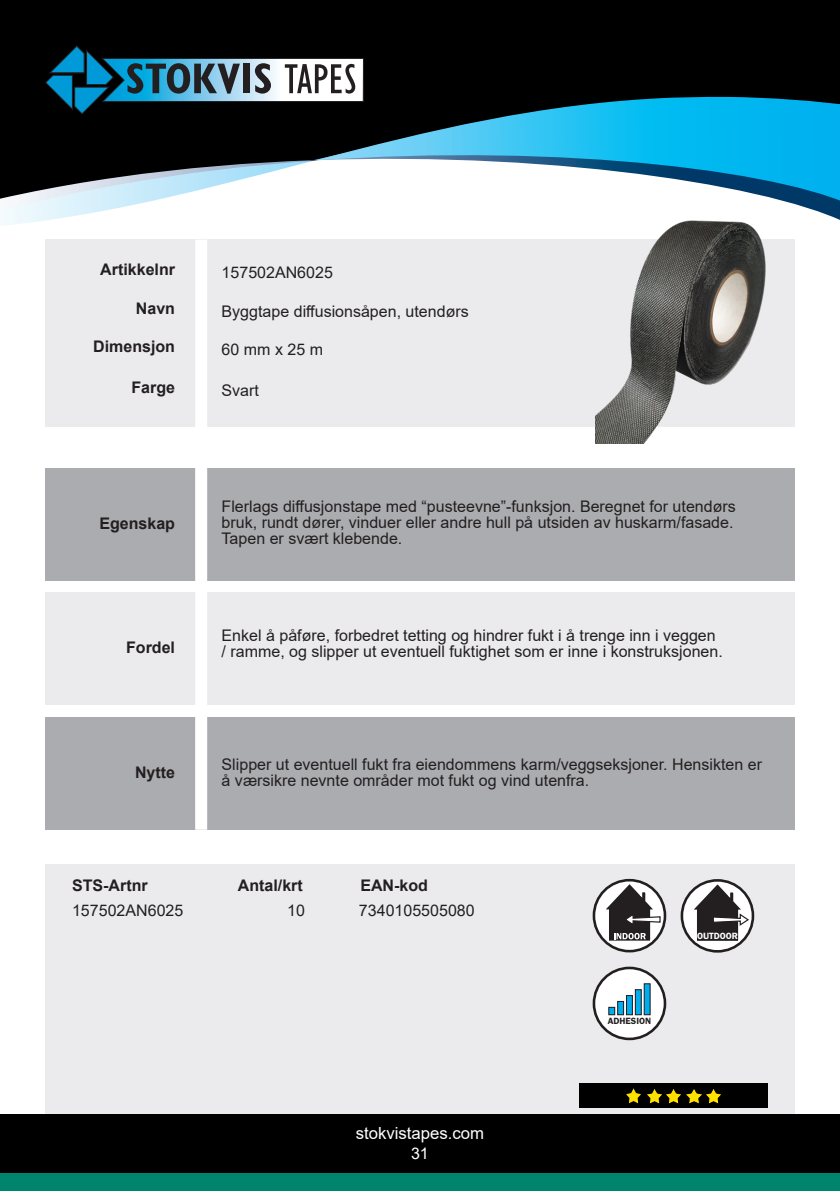
<style>
.page{position:relative;width:840px;height:1191px;background:#fff}
.page>*{position:absolute;margin:0;border:0;box-sizing:border-box;transform-origin:0 0}
.t1{font:16.8px "Arial";color:#fff}
.t2{font:16px/16px "Arial";color:#231f20}
.t3{font:700 16px "Arial";color:#231f20}
.t4{font:16px "Arial";color:#fff}
.t5{font:600 9.4px "Franklin Gothic";color:#231f20}
.t6{font:600 9.4px "Franklin Gothic";color:#fff}
</style>
<div class="page">
<div style="left:45px;top:240px;width:749px;height:187px;background:#ebebed"></div>
<div style="left:0;top:0;width:839px;height:97px;background:#000"></div>
<svg style="left:0;top:97px;width:839px;height:129px"></svg>
<div style="left:45px;top:717px;width:749px;height:112px;background:#abacb0"></div>
<div style="left:45px;top:592px;width:749px;height:113px;background:#ebebed"></div>
<div style="left:45px;top:468px;width:749px;height:112px;background:#abacb0"></div>
<svg style="left:45px;top:46px;width:318px;height:68px;background:#3d5e6b"></svg>
<div style="left:45px;top:864px;width:749px;height:273px;background:#ebebed"></div>
<div style="left:0;top:1114px;width:839px;height:77px;background:#000"></div>
<div style="left:195px;top:240px;width:12px;height:589px;background:#fff"></div>
<div style="left:0;top:1173px;width:839px;height:18px;background:#00846d"></div>
<div style="left:578px;top:1083px;width:189px;height:24px;background:#000"></div>
<img style="left:595px;top:216px;width:173px;height:228px">
<div style="left:593px;top:968px;width:71px;height:71px;background:#fff;border-radius:50%"></div>
<div style="left:592px;top:966px;width:74px;height:74px;border:3px solid #231f20;border-radius:50%"></div>
<div style="left:634px;top:989px;width:7px;height:26px;background:#00aeef;border:1px solid #231f20"></div>
<div style="left:643px;top:983px;width:7px;height:32px;background:#00aeef;border:1px solid #231f20"></div>
<div style="left:625px;top:995px;width:7px;height:20px;background:#00aeef;border:1px solid #231f20"></div>
<svg style="left:617px;top:1001px;width:6px;height:14px"></svg>
<div style="left:608px;top:1006px;width:7px;height:9px;background:#00aeef;border:1px solid #231f20"></div>
<svg style="left:593px;top:880px;width:71px;height:71px"></svg>
<div style="left:592px;top:879px;width:74px;height:73px;border:3px solid #231f20;border-radius:50%"></div>
<svg style="left:600px;top:881px;width:60px;height:61px;background:#888687"></svg>
<svg style="left:681px;top:880px;width:71px;height:71px"></svg>
<div style="left:680px;top:879px;width:73px;height:73px;border:3px solid #231f20;border-radius:50%"></div>
<svg style="left:688px;top:881px;width:61px;height:61px;background:#827f80"></svg>
<img style="left:626px;top:1088px;width:14px;height:15px">
<img style="left:647px;top:1089px;width:14px;height:14px">
<img style="left:666px;top:1089px;width:14px;height:14px">
<img style="left:686px;top:1089px;width:14px;height:14px">
<img style="left:706px;top:1089px;width:14px;height:14px">
<p class="t3" style="left:100px;top:258px;width:76px">Artikkelnr</p>
<p class="t3" style="left:136px;top:297px;width:41px">Navn</p>
<p class="t3" style="left:93px;top:335px;width:83px">Dimensjon</p>
<p class="t3" style="left:131px;top:376px;width:45px">Farge</p>
<p class="t3" style="left:99px;top:512px;width:77px">Egenskap</p>
<p class="t3" style="left:126px;top:636px;width:50px">Fordel</p>
<p class="t3" style="left:135px;top:761px;width:41px">Nytte</p>
<p class="t2" style="left:221px;top:264px;width:113px">157502AN6025</p>
<p class="t2" style="left:221px;top:303px;width:248px">Byggtape diffusionsåpen, utendørs</p>
<p class="t2" style="left:221px;top:341px;width:103px">60 mm x 25 m</p>
<p class="t2" style="left:221px;top:382px;width:39px">Svart</p>
<p class="t2" style="left:221px;top:498px;width:515px">Flerlags diffusjonstape med “pusteevne”-funksjon. Beregnet for utendørs bruk, rundt dører, vinduer eller andre hull på utsiden av huskarm/fasade.<br>Tapen er svært klebende.</p>
<p class="t2" style="left:221px;top:627px;width:495px">Enkel å påføre, forbedret tetting og hindrer fukt i å trenge inn i veggen</p>
<p class="t2" style="left:221px;top:643px;width:502px">/ ramme, og slipper ut eventuell fuktighet som er inne i konstruksjonen.</p>
<p class="t2" style="left:221px;top:756px;width:541px">Slipper ut eventuell fukt fra eiendommens karm/veggseksjoner. Hensikten er å værsikre nevnte områder mot fukt og vind utenfra.</p>
<p class="t3" style="left:72px;top:873px;width:77px">STS-Artnr</p>
<p class="t3" style="left:238px;top:873px;width:66px">Antal/krt</p>
<p class="t3" style="left:360px;top:873px;width:69px">EAN-kod</p>
<p class="t2" style="left:72px;top:902px;width:113px">157502AN6025</p>
<p class="t2" style="left:287px;top:902px;width:19px">10</p>
<p class="t2" style="left:359px;top:902px;width:117px">7340105505080</p>
<p class="t1" style="left:355px;top:1121px;width:130px">stokvistapes.com</p>
<p class="t4" style="left:411px;top:1142px;width:19px">31</p>
<p class="t5" style="left:607px;top:1014px;width:45px">ADHESION</p>
<p class="t6" style="left:696px;top:930px;width:42px">OUTDOOR</p>
</div>
